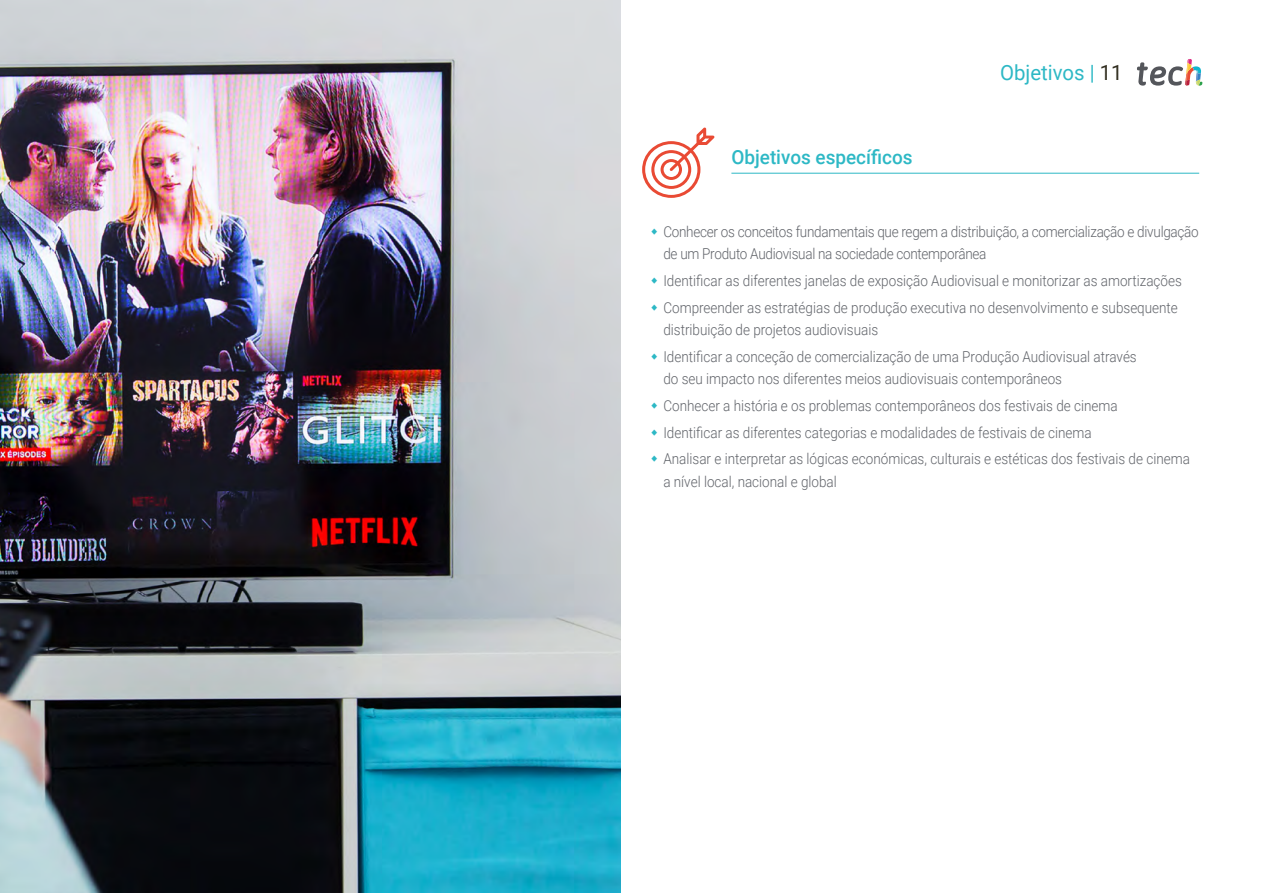
<style>
.page{position:relative;width:1263px;height:893px;background:#fff}
.page>*{position:absolute;margin:0;border:0;box-sizing:border-box;transform-origin:0 0}
.t1{font:21px "Roboto";color:#2db8c5}
.t2{font:500 19.5px "Roboto";color:#2db8c5}
.t3{font:300 15px/26.7px "Roboto";color:#61646a;scale:.9 1}
.t4{font:300 15px/22.5px "Roboto";letter-spacing:-.02em;color:#61646a;scale:.9 1}
.s1{color:#312e20}
</style>
<div class="page">
<hr style="left:731px;top:173px;width:468px;height:1px;background:#2db8c5">
<svg style="left:642px;top:127px;width:72px;height:71px"></svg>
<img style="left:0;top:0;width:621px;height:893px">
<svg style="left:1137px;top:59px;width:65px;height:27px"></svg>
<h2 class="t2" style="left:731px;top:144px;width:183px">Objetivos específicos</h2>
<h1 class="t1" style="left:1000px;top:57px;width:124px">Objetivos | <span class="s1">11</span></h1>
<p class="t4" style="left:663px;top:219px;width:596px">Conhecer os conceitos fundamentais que regem a distribuição, a comercialização e divulgação de um Produto Audiovisual na sociedade contemporânea</p>
<p class="t3" style="left:663px;top:266px;width:578px">Identificar as diferentes janelas de exposição Audiovisual e monitorizar as amortizações<br>Compreender as estratégias de produção executiva no desenvolvimento e subsequente</p>
<p class="t3" style="left:663px;top:316px;width:527px">distribuição de projetos audiovisuais<br>Identificar a conceção de comercialização de uma Produção Audiovisual através</p>
<p class="t3" style="left:663px;top:365px;width:587px">do seu impacto nos diferentes meios audiovisuais contemporâneos<br>Conhecer a história e os problemas contemporâneos dos festivais de cinema<br>Identificar as diferentes categorias e modalidades de festivais de cinema<br>Analisar e interpretar as lógicas económicas, culturais e estéticas dos festivais de cinema</p>
<p class="t3" style="left:663px;top:468px;width:194px">a nível local, nacional e global</p>
</div>
